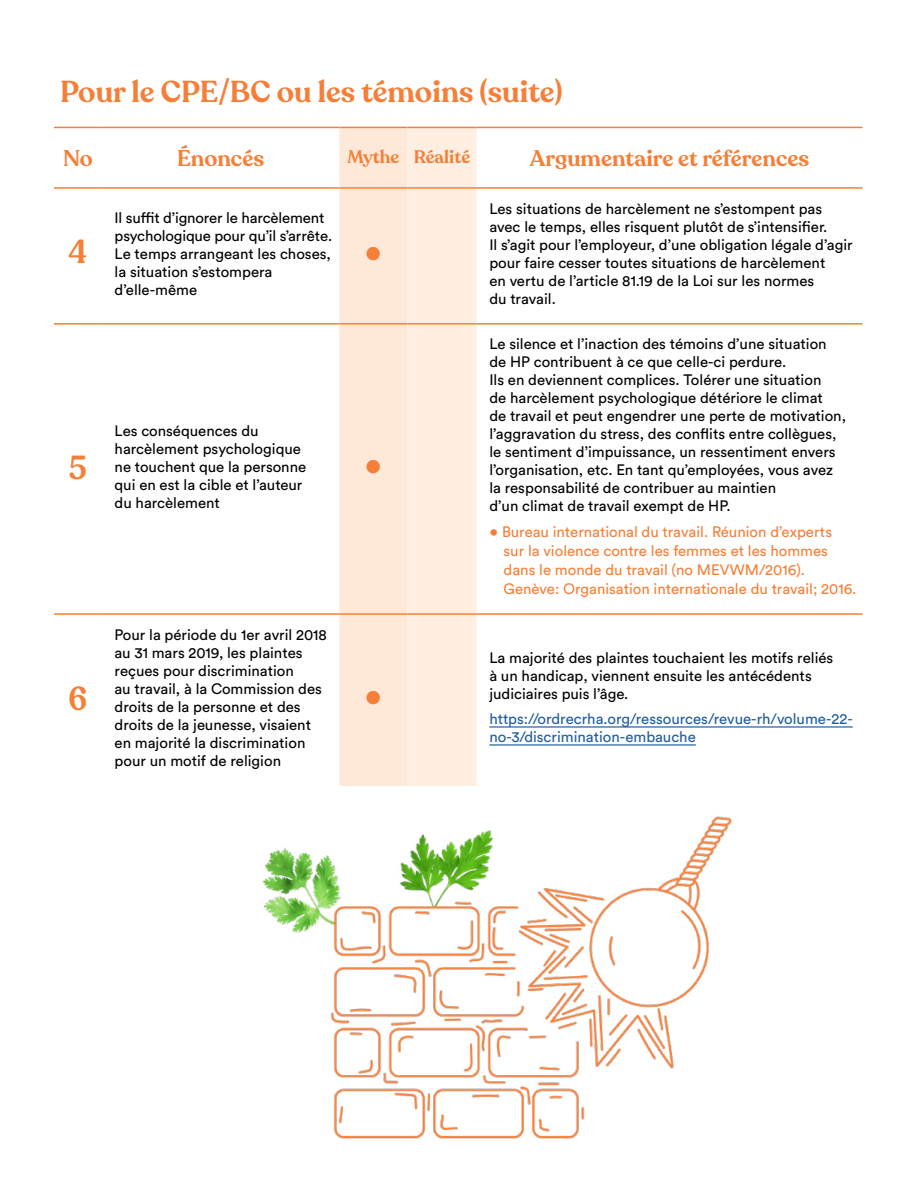
<style>
.page{position:relative;width:918px;height:1188px;background:#fff}
.page>*{position:absolute;margin:0;border:0;box-sizing:border-box;transform-origin:0 0}
.t1{font:600 33px "Recoleta";color:#f57f38;scale:.94 1}
.t2{font:600 30px "Recoleta";color:#f57f38}
.t3{font:600 22.5px "Recoleta";color:#f57f38}
.t4{font:600 18px "Recoleta";color:#f57f38}
.t5{font:18px "Circular Std";color:#f57f38}
.t6{font:15px/18px "Circular Std";color:#000}
.t7{font:15px/18.9px "Circular Std";color:#f57f38}
.t8{font:15px/18px "Circular Std";color:#215e9e}
.s1{font-size:15.75px}
</style>
<div class="page">
<img style="left:263px;top:816px;width:469px;height:323px">
<div style="left:339px;top:128px;width:68px;height:658px;background:#fee8d7"></div>
<div style="left:407px;top:128px;width:70px;height:658px;background:#ffefe3"></div>
<hr style="left:54px;top:127px;width:48px;height:1px;background:#f57f38">
<hr style="left:102px;top:127px;width:237px;height:1px;background:#f57f38">
<hr style="left:339px;top:127px;width:68px;height:1px;background:#f57f38">
<hr style="left:407px;top:127px;width:70px;height:1px;background:#f57f38">
<hr style="left:477px;top:127px;width:385px;height:1px;background:#f57f38">
<hr style="left:54px;top:613px;width:48px;height:2px;background:#f57f38">
<hr style="left:102px;top:613px;width:237px;height:2px;background:#f57f38">
<hr style="left:339px;top:613px;width:68px;height:2px;background:#f57f38">
<hr style="left:407px;top:613px;width:70px;height:2px;background:#f57f38">
<hr style="left:477px;top:613px;width:385px;height:2px;background:#f57f38">
<hr style="left:54px;top:187px;width:48px;height:2px;background:#f57f38">
<hr style="left:102px;top:187px;width:237px;height:2px;background:#f57f38">
<hr style="left:339px;top:187px;width:68px;height:2px;background:#f57f38">
<hr style="left:407px;top:187px;width:70px;height:2px;background:#f57f38">
<hr style="left:477px;top:187px;width:385px;height:2px;background:#f57f38">
<hr style="left:54px;top:323px;width:48px;height:2px;background:#f57f38">
<hr style="left:102px;top:323px;width:237px;height:2px;background:#f57f38">
<hr style="left:339px;top:323px;width:68px;height:2px;background:#f57f38">
<hr style="left:407px;top:323px;width:70px;height:2px;background:#f57f38">
<hr style="left:477px;top:323px;width:385px;height:2px;background:#f57f38">
<hr style="left:489px;top:726px;width:364px;height:2px;background:#215e9e">
<hr style="left:489px;top:744px;width:207px;height:2px;background:#215e9e">
<h2 class="t2" style="left:60px;top:73px;width:504px">Pour le CPE/BC ou les témoins (suite)</h2>
<h3 class="t3" style="left:63px;top:144px;width:31px">No</h3>
<h3 class="t3" style="left:177px;top:144px;width:89px">Énoncés</h3>
<p class="t4" style="left:347px;top:146px;width:124px">Mythe Réalité</p>
<h3 class="t3" style="left:530px;top:144px;width:281px">Argumentaire et références</h3>
<h1 class="t1" style="left:69px;top:231px;width:21px">4</h1>
<p class="t6" style="left:115px;top:208px;width:219px">Il suffit d’ignorer le harcèlement psychologique pour qu’il s’arrête.<br>Le temps arrangeant les choses, la situation s’estompera d’elle-même</p>
<p class="t5" style="left:366px;top:243px;width:16px">●</p>
<h1 class="t1" style="left:69px;top:448px;width:21px">5</h1>
<p class="t6" style="left:115px;top:421px;width:193px">Les conséquences du harcèlement psychologique ne touchent que la personne qui en est la cible et l’auteur du harcèlement</p>
<p class="t5" style="left:366px;top:456px;width:16px">●</p>
<h1 class="t1" style="left:69px;top:679px;width:22px">6</h1>
<p class="t6" style="left:115px;top:625px;width:214px">Pour la période du 1er avril 2018 au 31 mars 2019, les plaintes reçues pour discrimination<br>au travail, à la Commission des droits de la personne et des droits de la jeunesse, visaient en majorité la discrimination pour un motif de religion</p>
<p class="t5" style="left:366px;top:687px;width:16px">●</p>
<p class="t6" style="left:489px;top:199px;width:365px">Les situations de harcèlement ne s’estompent pas avec le temps, elles risquent plutôt de s’intensifier.<br>Il s’agit pour l’employeur, d’une obligation légale d’agir pour faire cesser toutes situations de harcèlement<br>en vertu de l’article 81.19 de la Loi sur les normes<br>du travail.</p>
<p class="t6" style="left:489px;top:335px;width:358px">Le silence et l’inaction des témoins d’une situation de HP contribuent à ce que celle-ci perdure.<br>Ils en deviennent complices. Tolérer une situation<br>de harcèlement psychologique détériore le climat<br>de travail et peut engendrer une perte de motivation, l’aggravation du stress, des conflits entre collègues, le sentiment d’impuissance, un ressentiment envers l’organisation, etc. En tant qu’employées, vous avez la responsabilité de contribuer au maintien<br>d’un climat de travail exempt de HP.</p>
<p class="t7" style="left:504px;top:522px;width:354px;text-indent:-14px"><span class="s1">•</span> Bureau international du travail. Réunion d’experts sur la violence contre les femmes et les hommes dans le monde du travail (no MEVWM/2016).<br>Genève: Organisation internationale du travail; 2016.</p>
<p class="t6" style="left:489px;top:649px;width:346px">La majorité des plaintes touchaient les motifs reliés à un handicap, viennent ensuite les antécédents judiciaires puis l’âge.</p>
<p class="t8" style="left:489px;top:710px;width:365px">https://ordrecrha.org/ressources/revue-rh/volume-22- no-3/discrimination-embauche</p>
</div>
